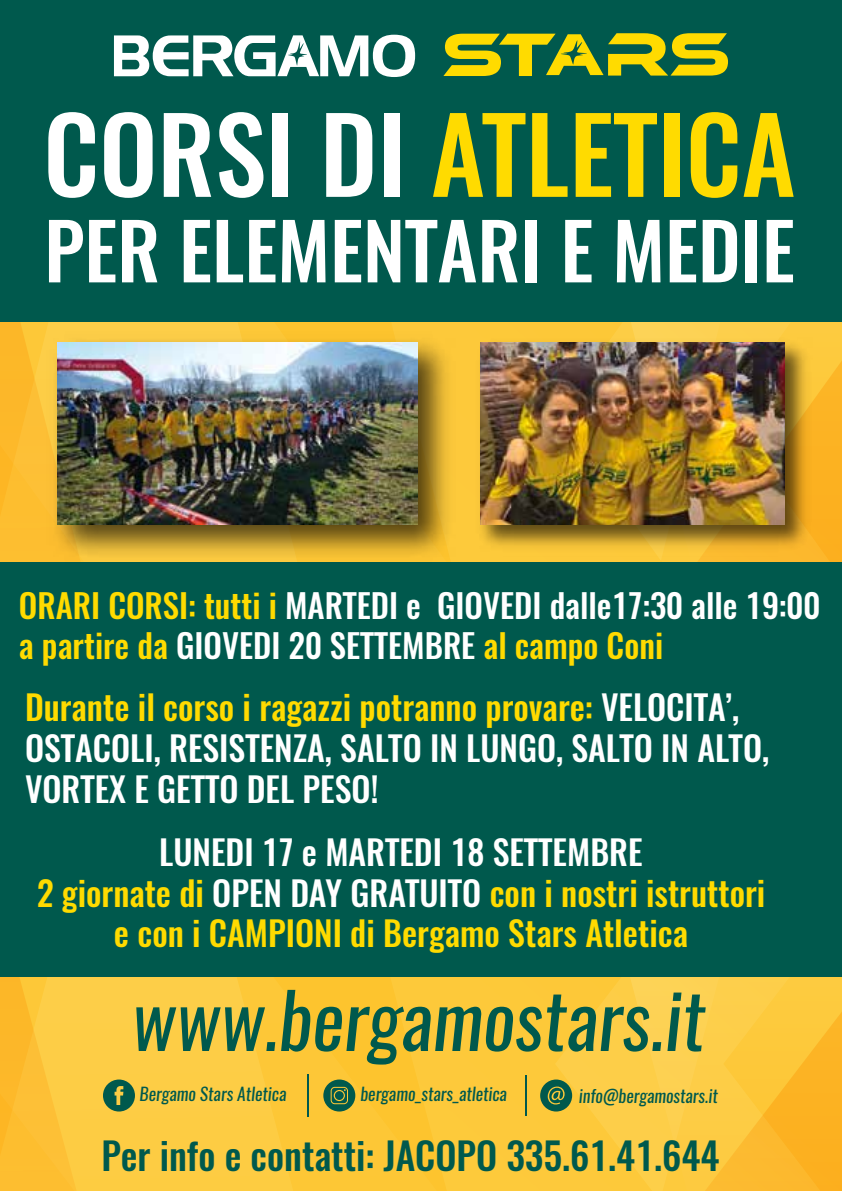
<style>
.page{position:relative;width:842px;height:1191px;background:#00594d}
.page>*{position:absolute;margin:0;border:0;box-sizing:border-box;transform-origin:0 0}
.t1{font:500 37.6px "Oswald";color:#00594d}
.t2{font:500 34px/40.8px "Oswald";color:#fff}
.t3{font:500 34px/40.8px "Oswald";color:#ffdb00;text-align:center}
.t4{font:500 33px/39.6px "Oswald";color:#fff}
.t5{font:italic 17.6px "Oswald";color:#00594d}
.s1{color:#ffdb00}
.s2{color:#fff}
</style>
<div class="page">
<svg style="left:661px;top:977px;width:181px;height:214px;background:#fcc43a"></svg>
<svg style="left:443px;top:33px;width:285px;height:43px"></svg>
<svg style="left:114px;top:35px;width:301px;height:42px"></svg>
<svg style="left:667px;top:992px;width:39px;height:59px"></svg>
<svg style="left:0;top:977px;width:661px;height:214px;background:#e4be3e"></svg>
<svg style="left:48px;top:112px;width:47px;height:86px"></svg>
<svg style="left:104px;top:112px;width:49px;height:86px"></svg>
<svg style="left:164px;top:113px;width:47px;height:84px"></svg>
<svg style="left:219px;top:112px;width:44px;height:86px"></svg>
<div style="left:273px;top:113px;width:15px;height:84px;background:#fff"></div>
<svg style="left:326px;top:113px;width:46px;height:84px"></svg>
<div style="left:384px;top:113px;width:15px;height:84px;background:#fff"></div>
<svg style="left:433px;top:113px;width:92px;height:84px"></svg>
<svg style="left:532px;top:113px;width:35px;height:84px"></svg>
<svg style="left:576px;top:113px;width:81px;height:84px"></svg>
<div style="left:664px;top:113px;width:15px;height:84px;background:#ffdb00"></div>
<svg style="left:691px;top:112px;width:46px;height:86px"></svg>
<svg style="left:743px;top:113px;width:51px;height:84px"></svg>
<svg style="left:49px;top:220px;width:34px;height:62px"></svg>
<svg style="left:89px;top:220px;width:26px;height:62px"></svg>
<svg style="left:122px;top:220px;width:35px;height:62px"></svg>
<svg style="left:184px;top:220px;width:26px;height:62px"></svg>
<svg style="left:217px;top:220px;width:26px;height:62px"></svg>
<svg style="left:249px;top:220px;width:26px;height:62px"></svg>
<svg style="left:282px;top:220px;width:43px;height:62px"></svg>
<svg style="left:335px;top:220px;width:26px;height:62px"></svg>
<svg style="left:368px;top:220px;width:108px;height:62px"></svg>
<svg style="left:482px;top:220px;width:36px;height:62px"></svg>
<div style="left:525px;top:220px;width:12px;height:62px;background:#fff"></div>
<svg style="left:565px;top:220px;width:26px;height:62px"></svg>
<svg style="left:617px;top:220px;width:43px;height:62px"></svg>
<svg style="left:670px;top:220px;width:26px;height:62px"></svg>
<svg style="left:703px;top:220px;width:34px;height:62px"></svg>
<div style="left:746px;top:220px;width:11px;height:62px;background:#fff"></div>
<svg style="left:767px;top:220px;width:26px;height:62px"></svg>
<svg style="left:0;top:323px;width:442px;height:238px;background:#fcbe30"></svg>
<svg style="left:494px;top:556px;width:348px;height:5px;background:#fcc235"></svg>
<img style="left:457px;top:322px;width:385px;height:234px">
<img style="left:480px;top:343px;width:305px;height:181px">
<img style="left:41px;top:327px;width:421px;height:235px">
<img style="left:57px;top:343px;width:360px;height:181px">
<p class="t4" style="left:19px;top:586px;width:803px"><span class="s1">ORARI CORSI: tutti i</span> MARTEDI e GIOVEDI dalle17:30 alle 19:00 <span class="s1">a partire da</span> GIOVEDI 20 SETTEMBRE <span class="s1">al campo Coni</span></p>
<p class="t2" style="left:25px;top:687px;width:746px"><span class="s1">Durante il corso i ragazzi potranno provare:</span> VELOCITA’,<br>OSTACOLI, RESISTENZA, SALTO IN LUNGO, SALTO IN ALTO,<br>VORTEX E GETTO DEL PESO!</p>
<p class="t3" style="left:37px;top:832px;width:730px"><span class="s2">LUNEDI 17 e MARTEDI 18 SETTEMBRE<br></span>2 giornate di <span class="s2">OPEN DAY GRATUITO</span> con i nostri istruttori e con i CAMPIONI di Bergamo Stars Atletica</p>
<p class="t5" style="left:140px;top:1081px;width:148px">Bergamo Stars Atletica</p>
<p class="t5" style="left:360px;top:1081px;width:148px">bergamo_stars_atletica</p>
<p class="t5" style="left:579px;top:1083px;width:141px">info@bergamostars.it</p>
<p class="t1" style="left:101px;top:1129px;width:620px">Per info e contatti: JACOPO 335.61.41.644</p>
</div>
